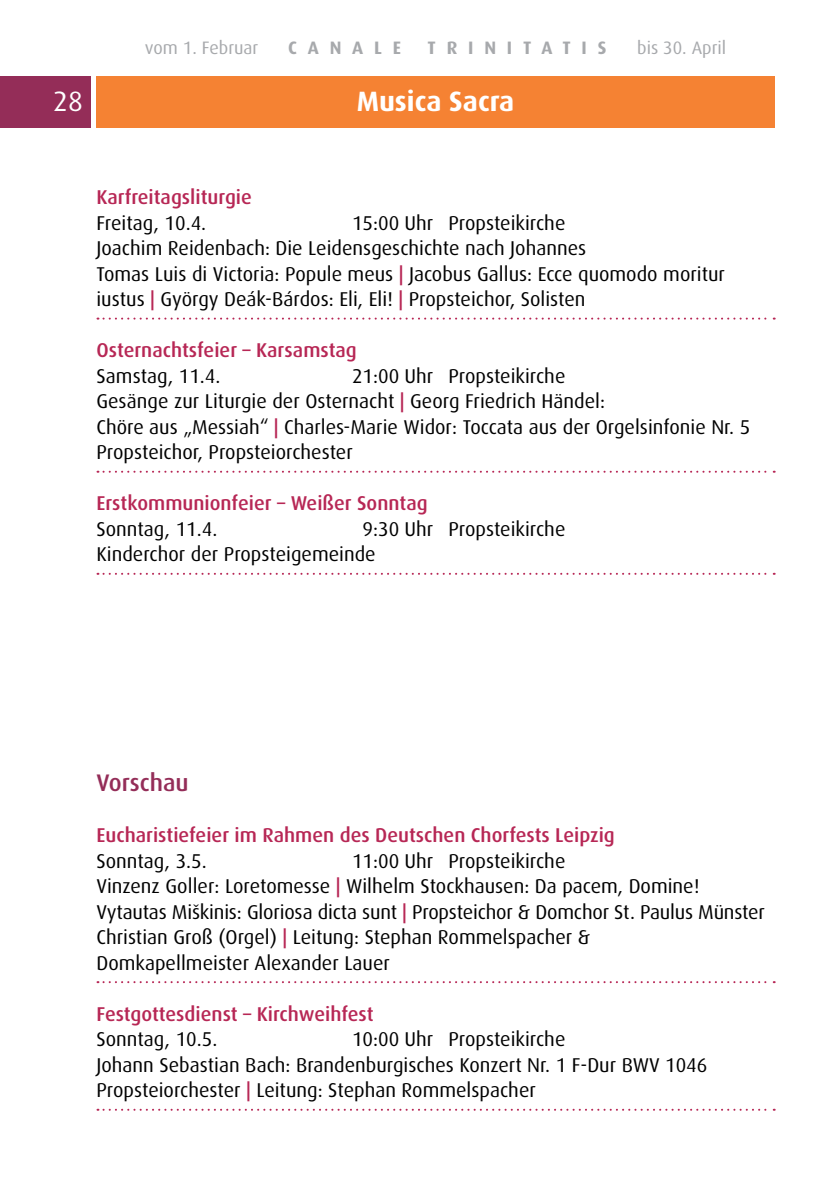
<style>
.page{position:relative;width:840px;height:1191px;background:#fff}
.page>*{position:absolute;margin:0;border:0;box-sizing:border-box;transform-origin:0 0}
.t1{font:700 28px "Dax";color:#fff}
.t2{font:28px "Dax";color:#fff}
.t3{font:500 24px "Dax";color:#942d58}
.t4{font:20px/25.6px "Dax";color:#000}
.t5{font:500 20px "Dax";color:#b72755}
.t6{font:18px "Dax";color:#a7a9ac}
.t7{font:700 18px "Dax";letter-spacing:.6em;color:#a7a9ac}
.s1{font-weight:500;color:#b72755}
</style>
<div class="page">
<div style="left:96px;top:77px;width:678px;height:51px;background:#f58233"></div>
<div style="left:0;top:77px;width:91px;height:51px;background:#942d58"></div>
<svg style="left:97px;top:317px;width:677px;height:2px"></svg>
<svg style="left:97px;top:471px;width:677px;height:2px"></svg>
<svg style="left:97px;top:573px;width:677px;height:2px"></svg>
<svg style="left:97px;top:981px;width:677px;height:2px"></svg>
<svg style="left:97px;top:1108px;width:677px;height:2px"></svg>
<p class="t6" style="left:145px;top:37px;width:115px">vom 1. Februar</p>
<p class="t7" style="left:288px;top:37px;width:114px">CANALE</p>
<p class="t7" style="left:427px;top:37px;width:180px">TRINITATIS</p>
<p class="t6" style="left:636px;top:37px;width:91px">bis 30. April</p>
<h1 class="t2" style="left:53px;top:85px;width:31px">28</h1>
<h1 class="t1" style="left:356px;top:85px;width:159px">Musica Sacra</h1>
<p class="t5" style="left:96px;top:186px;width:157px">Karfreitagsliturgie</p>
<p class="t4" style="left:96px;top:236px;width:629px">Joachim Reidenbach: Die Leidensgeschichte nach Johannes<br>Tomas Luis di Victoria: Popule meus <span class="s1">|</span> Jacobus Gallus: Ecce quomodo moritur iustus <span class="s1">|</span> György Deák-Bárdos: Eli, Eli! <span class="s1">|</span> Propsteichor, Solisten</p>
<p class="t4" style="left:96px;top:210px;width:111px">Freitag, 10.4.</p>
<p class="t4" style="left:352px;top:210px;width:215px">15:00 Uhr Propsteikirche</p>
<p class="t5" style="left:96px;top:339px;width:262px">Osternachtsfeier – Karsamstag</p>
<p class="t4" style="left:96px;top:389px;width:655px">Gesänge zur Liturgie der Osternacht <span class="s1">|</span> Georg Friedrich Händel:<br>Chöre aus „Messiah“ <span class="s1">|</span> Charles-Marie Widor: Toccata aus der Orgelsinfonie Nr. 5<br>Propsteichor, Propsteiorchester</p>
<p class="t4" style="left:96px;top:363px;width:125px">Samstag, 11.4.</p>
<p class="t4" style="left:352px;top:363px;width:215px">21:00 Uhr Propsteikirche</p>
<p class="t5" style="left:96px;top:492px;width:332px">Erstkommunionfeier – Weißer Sonntag</p>
<p class="t4" style="left:96px;top:542px;width:280px">Kinderchor der Propsteigemeinde</p>
<p class="t4" style="left:96px;top:516px;width:122px">Sonntag, 11.4.</p>
<p class="t4" style="left:362px;top:516px;width:204px">9:30 Uhr Propsteikirche</p>
<p class="t3" style="left:96px;top:769px;width:94px">Vorschau</p>
<p class="t5" style="left:96px;top:824px;width:519px">Eucharistiefeier im Rahmen des Deutschen Chorfests Leipzig</p>
<p class="t4" style="left:96px;top:873px;width:669px">Vinzenz Goller: Loretomesse <span class="s1">|</span> Wilhelm Stockhausen: Da pacem, Domine!<br>Vytautas Miškinis: Gloriosa dicta sunt <span class="s1">|</span> Propsteichor &amp; Domchor St. Paulus Münster Christian Groß (Orgel) <span class="s1">|</span> Leitung: Stephan Rommelspacher &amp;<br>Domkapellmeister Alexander Lauer</p>
<p class="t4" style="left:96px;top:848px;width:112px">Sonntag, 3.5.</p>
<p class="t4" style="left:352px;top:848px;width:215px">11:00 Uhr Propsteikirche</p>
<p class="t5" style="left:96px;top:1002px;width:278px">Festgottesdienst – Kirchweihfest</p>
<p class="t4" style="left:96px;top:1052px;width:612px">Johann Sebastian Bach: Brandenburgisches Konzert Nr. 1 F-Dur BWV 1046<br>Propsteiorchester <span class="s1">|</span> Leitung: Stephan Rommelspacher</p>
<p class="t4" style="left:96px;top:1026px;width:122px">Sonntag, 10.5.</p>
<p class="t4" style="left:352px;top:1026px;width:215px">10:00 Uhr Propsteikirche</p>
</div>
